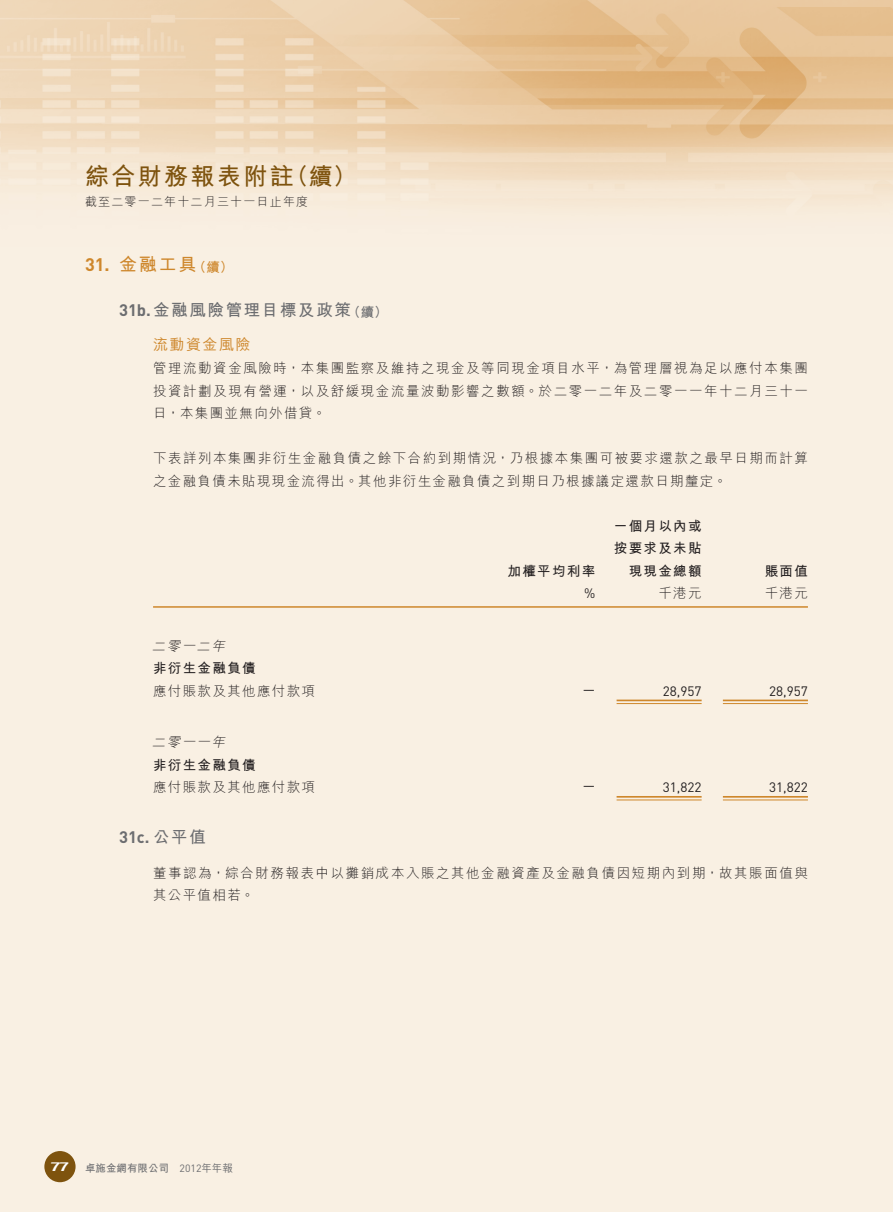
<style>
.page{position:relative;width:893px;height:1212px;background:#f9f0e3}
.page>*{position:absolute;margin:0;border:0;box-sizing:border-box;transform-origin:0 0}
.t1{font:700 24px "M Hei HK";letter-spacing:.1em;color:#7e530e}
.t2{font:700 18px "M Hei HK";color:#ce872c}
.t3{font:700 16.5px "M Hei HK";letter-spacing:.1em;color:#6c6d70}
.t4{font:700 16.5px "DIN Pro";color:#6c6d70}
.t5{font:500 15px "M Hei HK";letter-spacing:.1em;color:#ce872c}
.t6{font:300 13.5px/22.5px "M Hei HK";letter-spacing:.11em;color:#231f20}
.t7{font:700 13.5px/22.5px "M Hei HK";letter-spacing:.1em;color:#231f20;text-align:right}
.t8{font:13.5px "DIN Pro";color:#231f20}
.t9{font:italic 300 13.5px "M Hei HK";color:#231f20}
.t10{font:300 12px "M Hei HK";letter-spacing:.1em;color:#231f20}
.t11{font:700 10.5px "M Hei HK";color:#6c6d70}
.s1{font-family:"DIN Pro"}
.s2{font-size:13.5px}
.s3{font-family:"M Hei HK"}
.s4{font-family:"Serpentine Std";font-weight:500;font-size:13.5px;color:#fff}
.s5{font-family:"DIN Pro";font-weight:400}
.s6{font-weight:500}
</style>
<div class="page">
<img style="left:0;top:0;width:893px;height:209px">
<div style="left:44px;top:1151px;width:32px;height:31px;background:#7e530e;border-radius:50%"></div>
<hr style="left:153px;top:606px;width:655px;height:2px;background:#ce872c">
<hr style="left:617px;top:699px;width:85px;height:2px;background:#ce872c">
<hr style="left:617px;top:703px;width:85px;height:1px;background:#ce872c">
<hr style="left:723px;top:699px;width:85px;height:2px;background:#ce872c">
<hr style="left:723px;top:703px;width:85px;height:1px;background:#ce872c">
<hr style="left:617px;top:796px;width:85px;height:2px;background:#ce872c">
<hr style="left:617px;top:800px;width:85px;height:1px;background:#ce872c">
<hr style="left:723px;top:796px;width:85px;height:2px;background:#ce872c">
<hr style="left:723px;top:800px;width:85px;height:1px;background:#ce872c">
<h1 class="t1" style="left:85px;top:167px;width:273px">綜合財務報表附註（續）</h1>
<p class="t10" style="left:85px;top:197px;width:225px">截至二零一二年十二月三十一日止年度</p>
<h2 class="t2" style="left:85px;top:258px;width:150px"><span class="s1">31.</span> 金融工具<span class="s2">（續）</span></h2>
<p class="t3" style="left:119px;top:304px;width:270px"><span class="s1">31b.</span> 金融風險管理目標及政策<span class="s2">（續）</span></p>
<p class="t5" style="left:153px;top:339px;width:99px">流動資金風險</p>
<p class="t6" style="left:153px;top:359px;width:656px;text-align:justify">管理流動資金風險時，本集團監察及維持之現金及等同現金項目水平，為管理層視為足以應付本集團投資計劃及現有營運，以及舒緩現金流量波動影響之數額。於二零一二年及二零一一年十二月三十一日，本集團並無向外借貸。</p>
<p class="t6" style="left:153px;top:449px;width:656px">下表詳列本集團非衍生金融負債之餘下合約到期情況，乃根據本集團可被要求還款之最早日期而計算之金融負債未貼現現金流得出。其他非衍生金融負債之到期日乃根據議定還款日期釐定。</p>
<p class="t7" style="left:508px;top:561px;width:89px">加權平均利率</p>
<p class="t7" style="left:614px;top:516px;width:89px">一個月以內或按要求及未貼現現金總額</p>
<p class="t7" style="left:765px;top:561px;width:45px">賬面值</p>
<p class="t8" style="left:584px;top:588px;width:13px">%</p>
<p class="t6" style="left:658px;top:584px;width:45px">千港元</p>
<p class="t6" style="left:765px;top:584px;width:45px">千港元</p>
<p class="t9" style="left:152px;top:641px;width:77px">二零一二年</p>
<p class="t7" style="left:153px;top:659px;width:104px">非衍生金融負債</p>
<p class="t6" style="left:153px;top:681px;width:163px">應付賬款及其他應付款項</p>
<p class="t8" style="left:583px;top:684px;width:14px">—</p>
<p class="t8" style="left:663px;top:686px;width:40px">28,957</p>
<p class="t8" style="left:769px;top:686px;width:40px">28,957</p>
<p class="t9" style="left:152px;top:737px;width:77px">二零一一年</p>
<p class="t7" style="left:153px;top:755px;width:104px">非衍生金融負債</p>
<p class="t6" style="left:153px;top:778px;width:163px">應付賬款及其他應付款項</p>
<p class="t8" style="left:583px;top:781px;width:14px">—</p>
<p class="t8" style="left:663px;top:783px;width:40px">31,822</p>
<p class="t8" style="left:769px;top:783px;width:40px">31,822</p>
<p class="t4" style="left:119px;top:831px;width:88px">31c. <span class="s3">公平值</span></p>
<p class="t6" style="left:153px;top:863px;width:656px">董事認為，綜合財務報表中以攤銷成本入賬之其他金融資產及金融負債因短期內到期，故其賬面值與其公平值相若。</p>
<p class="t11" style="left:51px;top:1164px;width:183px"><span class="s4">77</span> 卓施金網有限公司 <span class="s5">2012</span><span class="s6">年年報</span></p>
</div>
